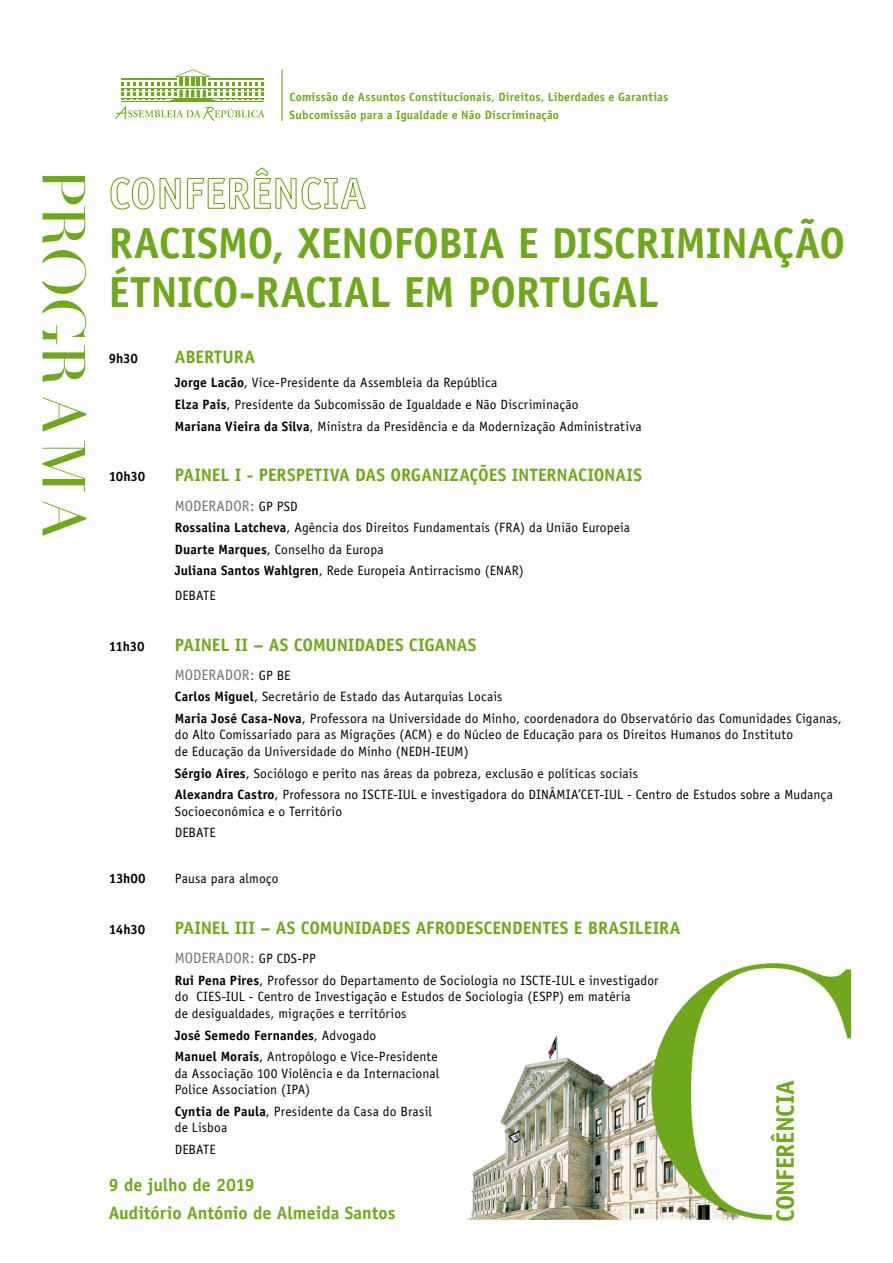
<style>
.page{position:relative;width:893px;height:1263px;background:#fff}
.page>*{position:absolute;margin:0;border:0;box-sizing:border-box;transform-origin:0 0}
.t1{font:700 43.5px/49.5px "Officina Sans";letter-spacing:-.01em;color:#70a81d}
.t2{font:700 25.2px "Officina Sans";letter-spacing:-.02em;color:#70a81d}
.t3{font:700 18px/28px "Officina Sans";letter-spacing:-.005em;color:#70a81d}
.t4{font:15px "Officina Sans";color:#707172}
.t5{font:13.5px/21.6px "Officina Sans";letter-spacing:.01em;color:#000}
.t6{font:700 13.5px "Officina Sans";letter-spacing:-.015em;color:#000}
.t7{font:700 12px/18px "Officina Sans";letter-spacing:.015em;color:#70a81d}
.s1{font-weight:700}
.s2{font-size:13.5px;color:#000}
</style>
<div class="page">
<img style="left:465px;top:1034px;width:186px;height:186px">
<svg style="left:651px;top:963px;width:200px;height:257px"></svg>
<svg style="left:110px;top:167px;width:256px;height:43px"></svg>
<svg style="left:43px;top:176px;width:43px;height:360px"></svg>
<svg style="left:115px;top:69px;width:150px;height:52px"></svg>
<hr style="left:122px;top:78px;width:55px;height:1px;background:#70a81d">
<hr style="left:209px;top:78px;width:55px;height:1px;background:#70a81d">
<hr style="left:281px;top:69px;width:2px;height:52px;background:#70a81d">
<p class="t7" style="left:290px;top:88px;width:380px">Comissão de Assuntos Constitucionais, Direitos, Liberdades e Garantias<br>Subcomissão para a Igualdade e Não Discriminação</p>
<h1 class="t1" style="left:109px;top:218px;width:738px">RACISMO, XENOFOBIA E DISCRIMINAÇÃO<br>ÉTNICO-RACIAL EM PORTUGAL</h1>
<p class="t6" style="left:109px;top:350px;width:31px">9h30</p>
<h3 class="t3" style="left:175px;top:342px;width:82px">ABERTURA</h3>
<p class="t5" style="left:175px;top:372px;width:469px"><span class="s1">Jorge Lacão</span>, Vice-Presidente da Assembleia da República<br><span class="s1">Elza Pais</span>, Presidente da Subcomissão de Igualdade e Não Discriminação<br><span class="s1">Mariana Vieira da Silva</span>, Ministra da Presidência e da Modernização Administrativa</p>
<p class="t6" style="left:109px;top:468px;width:38px">10h30</p>
<h3 class="t3" style="left:175px;top:461px;width:469px">PAINEL I - PERSPETIVA DAS ORGANIZAÇÕES INTERNACIONAIS</h3>
<p class="t4" style="left:175px;top:497px;width:124px">MODERADOR: <span class="s2">GP PSD</span></p>
<p class="t5" style="left:175px;top:517px;width:457px"><span class="s1">Rossalina Latcheva</span>, Agência dos Direitos Fundamentais (FRA) da União Europeia<br><span class="s1">Duarte Marques</span>, Conselho da Europa<br><span class="s1">Juliana Santos Wahlgren</span>, Rede Europeia Antirracismo (ENAR)</p>
<p class="t5" style="left:175px;top:584px;width:42px">DEBATE</p>
<p class="t6" style="left:109px;top:638px;width:37px">11h30</p>
<h3 class="t3" style="left:175px;top:630px;width:303px">PAINEL II – AS COMUNIDADES CIGANAS</h3>
<p class="t4" style="left:175px;top:666px;width:117px">MODERADOR: <span class="s2">GP BE</span></p>
<p class="t5" style="left:175px;top:686px;width:669px"><span class="s1">Carlos Miguel</span>, Secretário de Estado das Autarquias Locais<br><span class="s1">Maria José Casa-Nova</span>, Professora na Universidade do Minho, coordenadora do Observatório das Comunidades Ciganas,</p>
<p class="t5" style="left:175px;top:727px;width:620px;line-height:16.5px">do Alto Comissariado para as Migrações (ACM) e do Núcleo de Educação para os Direitos Humanos do Instituto de Educação da Universidade do Minho (NEDH-IEUM)</p>
<p class="t5" style="left:175px;top:762px;width:660px"><span class="s1">Sérgio Aires</span>, Sociólogo e perito nas áreas da pobreza, exclusão e políticas sociais<br><span class="s1">Alexandra Castro</span>, Professora no ISCTE-IUL e investigadora do DINÂMIA’CET-IUL - Centro de Estudos sobre a Mudança</p>
<p class="t5" style="left:175px;top:800px;width:169px">Socioeconómica e o Território<br>DEBATE</p>
<p class="t6" style="left:109px;top:870px;width:38px">13h00</p>
<p class="t5" style="left:175px;top:868px;width:105px">Pausa para almoço</p>
<p class="t6" style="left:109px;top:921px;width:38px">14h30</p>
<h3 class="t3" style="left:175px;top:914px;width:507px">PAINEL III – AS COMUNIDADES AFRODESCENDENTES E BRASILEIRA</h3>
<p class="t4" style="left:175px;top:949px;width:142px">MODERADOR: <span class="s2">GP CDS-PP</span></p>
<p class="t5" style="left:175px;top:972px;width:485px;line-height:16.5px"><span class="s1">Rui Pena Pires</span>, Professor do Departamento de Sociologia no ISCTE-IUL e investigador do CIES-IUL - Centro de Investigação e Estudos de Sociologia (ESPP) em matéria<br>de desigualdades, migrações e territórios</p>
<p class="t5" style="left:175px;top:1024px;width:264px"><span class="s1">José Semedo Fernandes</span>, Advogado<br><span class="s1">Manuel Morais</span>, Antropólogo e Vice-Presidente</p>
<p class="t5" style="left:175px;top:1065px;width:266px;line-height:16.5px">da Associação 100 Violência e da Internacional<br>Police Association (IPA)</p>
<p class="t5" style="left:175px;top:1103px;width:259px;line-height:16.5px"><span class="s1">Cyntia de Paula</span>, Presidente da Casa do Brasil de Lisboa</p>
<p class="t5" style="left:175px;top:1138px;width:42px">DEBATE</p>
<h3 class="t3" style="left:109px;top:1171px;width:288px">9 de julho de 2019<br>Auditório António de Almeida Santos</h3>
<h2 class="t2" style="left:769px;top:1222px;width:144px;rotate:-90deg">CONFERÊNCIA</h2>
</div>
